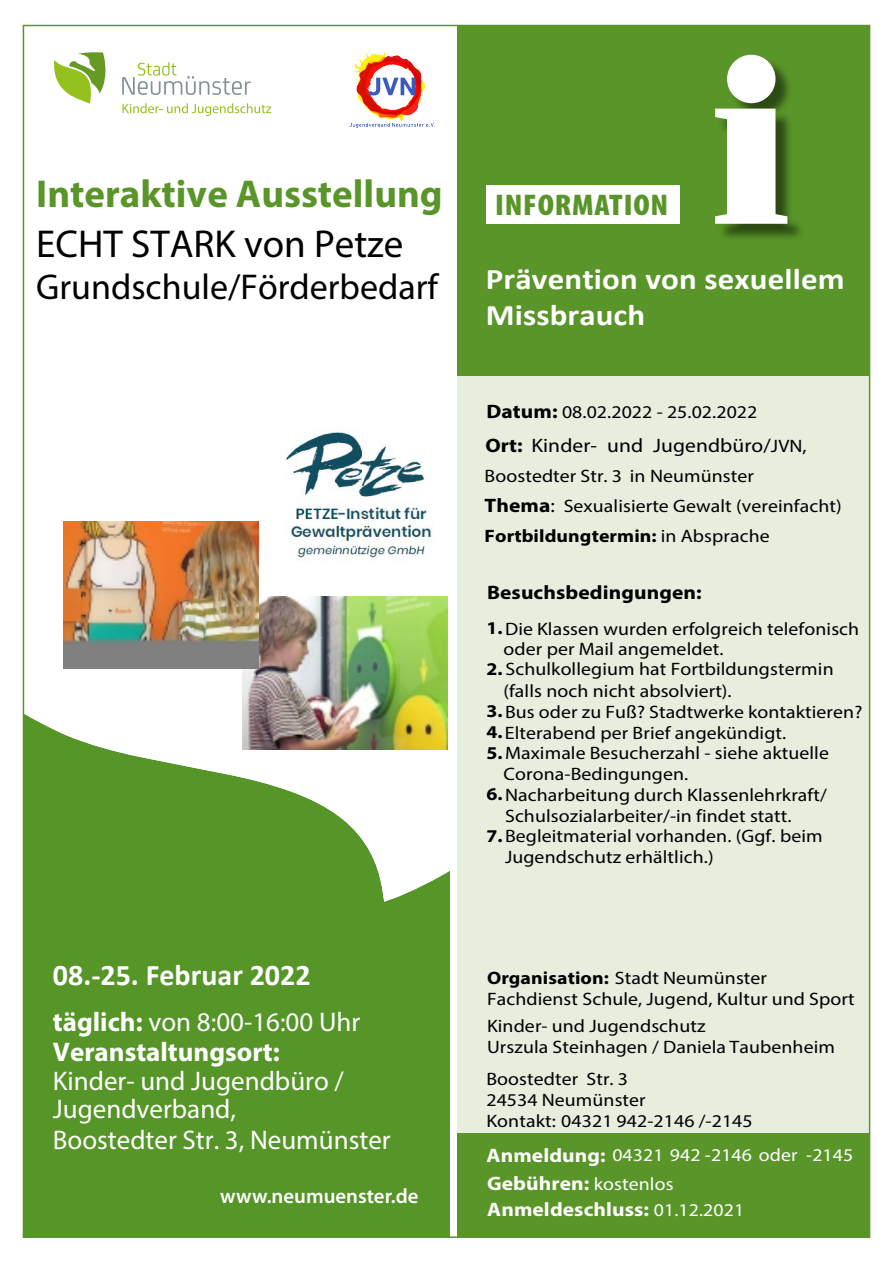
<style>
.page{position:relative;width:893px;height:1263px;background:#fff}
.page>*{position:absolute;margin:0;border:0;box-sizing:border-box;transform-origin:0 0}
.t1{font:700 39px "Myriad Pro";color:#599528}
.t2{font:39px "Myriad Pro";color:#000}
.t3{font:36px "Myriad Pro";color:#000}
.t4{font:700 30px/36px "Calibri";letter-spacing:.005em;color:#fff;scale:1.1 1}
.t5{font:700 30px "Calibri";letter-spacing:.005em;color:#fff}
.t6{font:900 condensed 30px "Myriad Pro";letter-spacing:.025em;color:#599528;scale:1.1 1}
.t7{font:27px/29.4px "Myriad Pro";color:#fff}
.t8{font:700 27px/29.4px "Myriad Pro";color:#fff}
.t9{font:600 20.85px "Myriad Pro";color:#fff}
.t10{font:700 19.5px/26px "Myriad Pro";letter-spacing:.005em;color:#fff;scale:1.1 1}
.t11{font:19.5px "Myriad Pro";letter-spacing:.005em;color:#000;scale:1.1 1}
.t12{font:700 19.5px "Myriad Pro";letter-spacing:.005em;color:#000;scale:1.1 1}
.t13{font:18px/20.7px "Myriad Pro";letter-spacing:.005em;color:#000;scale:1.1 1}
.t14{font:18px "Myriad Pro";letter-spacing:.005em;color:#fff;scale:1.1 1}
.s1{font-weight:400}
.s2{font-weight:700;font-size:19.5px}
.s3{font-weight:700}
.s4{font-size:18px}
.s5{font-size:19.5px}
.s6{font-weight:400;font-size:18px}
</style>
<div class="page">
<div style="left:25px;top:902px;width:425px;height:334px;background:#569527"></div>
<svg style="left:25px;top:691px;width:423px;height:211px;fill:#569527"></svg>
<svg style="left:387px;top:766px;width:63px;height:211px"></svg>
<div style="left:457px;top:26px;width:413px;height:1212px;background:#e7eede"></div>
<div style="left:457px;top:26px;width:413px;height:350px;background:#599528"></div>
<div style="left:457px;top:1133px;width:413px;height:105px;background:#599528"></div>
<div style="left:486px;top:185px;width:193px;height:39px;background:#fff"></div>
<div style="left:718px;top:57px;width:87px;height:185px;background:#000;opacity:.5"></div>
<svg style="left:715px;top:55px;width:72px;height:169px"></svg>
<svg style="left:122px;top:62px;width:129px;height:33px"></svg>
<svg style="left:54px;top:52px;width:52px;height:52px"></svg>
<svg style="left:123px;top:103px;width:148px;height:13px"></svg>
<img style="left:286px;top:432px;width:147px;height:130px">
<img style="left:243px;top:596px;width:204px;height:154px">
<img style="left:63px;top:521px;width:196px;height:147px">
<img style="left:349px;top:52px;width:86px;height:76px">
<h1 class="t1" style="left:36px;top:169px;width:408px">Interaktive Ausstellung</h1>
<h1 class="t2" style="left:36px;top:220px;width:369px">ECHT STARK von Petze</h1>
<h2 class="t3" style="left:36px;top:265px;width:403px">Grundschule/Förderbedarf</h2>
<h3 class="t5" style="left:53px;top:954px;width:259px">08.-25. Februar 2022</h3>
<h3 class="t8" style="left:53px;top:1006px;width:309px">täglich: <span class="s1">von 8:00-16:00 Uhr<br></span>Veranstaltungsort:</h3>
<h3 class="t7" style="left:53px;top:1066px;width:339px">Kinder- und Jugendbüro /<br>Jugendverband,<br>Boostedter Str. 3, Neumünster</h3>
<p class="t9" style="left:220px;top:1183px;width:200px">www.neumuenster.de</p>
<h3 class="t6" style="left:495px;top:186px;width:159px">INFORMATION</h3>
<h3 class="t4" style="left:486px;top:260px;width:328px">Prävention von sexuellem<br>Missbrauch</h3>
<p class="t13" style="left:486px;top:402px;width:248px"><span class="s2">Datum:</span> 08.02.2022 - 25.02.2022</p>
<p class="t11" style="left:485px;top:433px;width:294px"><span class="s3">Ort:</span> Kinder- und Jugendbüro/<span class="s4">JVN,</span></p>
<p class="t13" style="left:485px;top:461px;width:326px;line-height:29.8px">Boostedter Str. 3 in Neumünster<br><span class="s2">Thema</span><span class="s5">:</span> Sexualisierte Gewalt (vereinfacht)<br><span class="s3">Fortbildungtermin:</span> in Absprache</p>
<p class="t12" style="left:487px;top:579px;width:197px">Besuchsbedingungen:</p>
<p class="t13" style="left:504px;top:618px;width:325px;text-indent:-17px"><span class="s3">1.</span>Die Klassen wurden erfolgreich telefonisch oder per Mail angemeldet.</p>
<p class="t13" style="left:486px;top:659px;width:317px"><span class="s3">2.</span> Schulkollegium hat Fortbildungstermin</p>
<p class="t13" style="left:503px;top:680px;width:209px">(falls noch nicht absolviert).</p>
<p class="t13" style="left:486px;top:701px;width:343px"><span class="s3">3.</span>Bus oder zu Fuß? Stadtwerke kontaktieren?</p>
<p class="t13" style="left:486px;top:722px;width:274px"><span class="s3">4.</span>Elterabend per Brief angekündigt.</p>
<p class="t13" style="left:486px;top:743px;width:313px"><span class="s3">5.</span>Maximale Besucherzahl - siehe aktuelle</p>
<p class="t13" style="left:504px;top:763px;width:169px">Corona-Bedingungen.</p>
<p class="t13" style="left:486px;top:784px;width:311px"><span class="s3">6.</span>Nacharbeitung durch Klassenlehrkraft/</p>
<p class="t13" style="left:505px;top:805px;width:262px">Schulsozialarbeiter/-in findet statt.</p>
<p class="t13" style="left:486px;top:826px;width:307px"><span class="s3">7.</span>Begleitmaterial vorhanden. (Ggf. beim</p>
<p class="t13" style="left:505px;top:846px;width:191px">Jugendschutz erhältlich.)</p>
<p class="t13" style="left:487px;top:967px;width:336px"><span class="s3">Organisation:</span> Stadt Neumünster<br>Fachdienst Schule, Jugend, Kultur und Sport</p>
<p class="t13" style="left:487px;top:1015px;width:318px">Kinder- und Jugendschutz<br>Urszula Steinhagen / Daniela Taubenheim</p>
<p class="t13" style="left:486px;top:1068px;width:244px">Boostedter Str. 3<br>24534 Neumünster<br>Kontakt: 04321 942-2146 /-2145</p>
<p class="t14" style="left:486px;top:1144px;width:335px"><span class="s2">Anmeldung:</span> 04321 942 -2146 oder -2145</p>
<p class="t10" style="left:487px;top:1170px;width:235px">Gebühren: <span class="s6">kostenlos<br></span>Anmeldeschluss: <span class="s6">01.12.2021</span></p>
</div>
